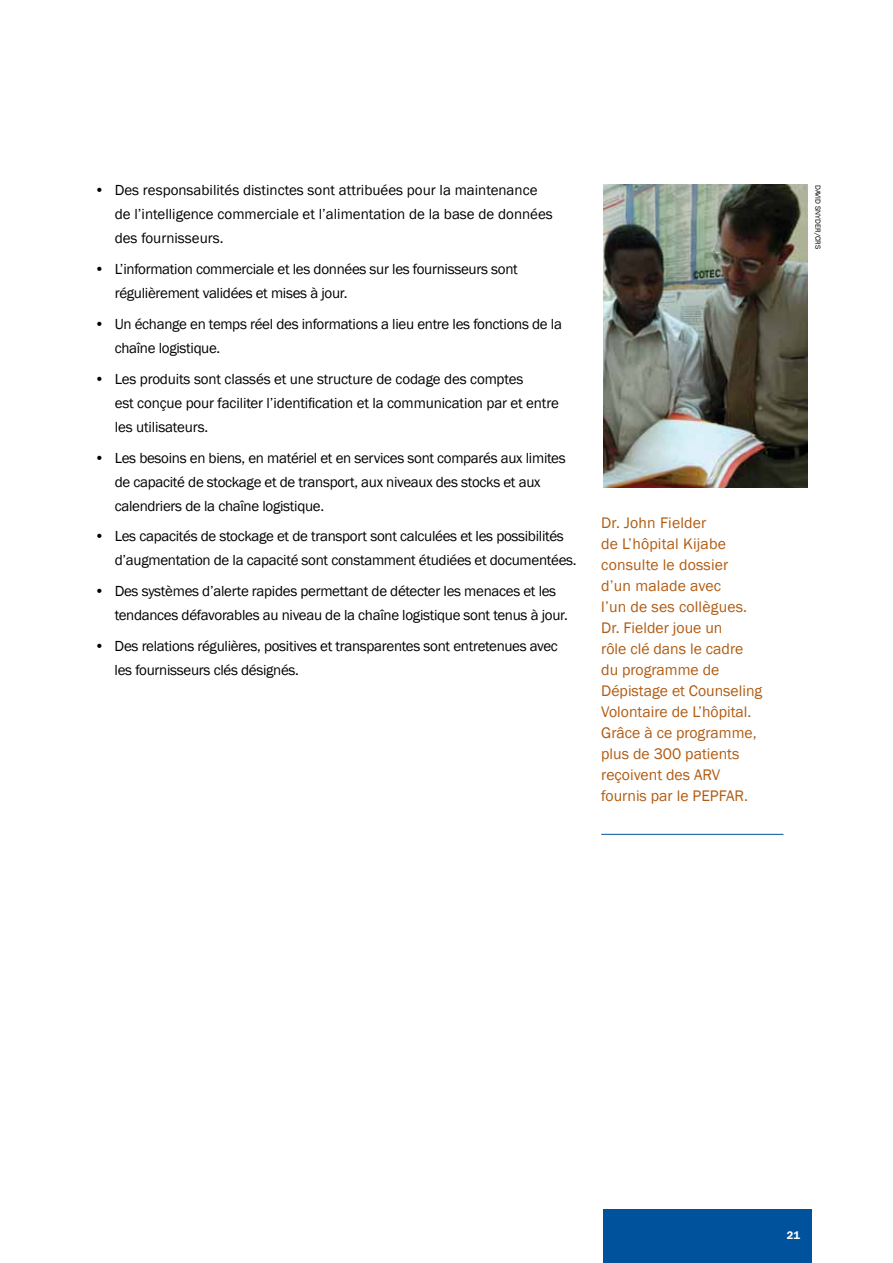
<style>
.page{position:relative;width:893px;height:1263px;background:#fff}
.page>*{position:absolute;margin:0;border:0;box-sizing:border-box;transform-origin:0 0}
.t1{font:15.75px/21px "Franklin Gothic";color:#b15c12}
.t2{font:15px/24px "Franklin Gothic";letter-spacing:-.02em;color:#000}
.t3{font:15px/24px "Franklin Gothic";color:#000}
.t4{font:600 11.25px "Franklin Gothic";color:#fff}
.t5{font:7.5px "Franklin Gothic";color:#000}
</style>
<div class="page">
<div style="left:603px;top:1209px;width:208px;height:54px;background:#00529c"></div>
<img style="left:603px;top:185px;width:204px;height:303px">
<hr style="left:601px;top:834px;width:182px;height:1px;background:#00529c">
<p class="t3" style="left:115px;top:179px;width:440px;text-indent:-20px">• Des responsabilités distinctes sont attribuées pour la maintenance de l’intelligence commerciale et l’alimentation de la base de données des fournisseurs.</p>
<p class="t2" style="left:115px;top:258px;width:405px;text-indent:-20px">• L’information commerciale et les données sur les fournisseurs sont régulièrement validées et mises à jour.</p>
<p class="t2" style="left:115px;top:312px;width:449px;text-indent:-20px">• Un échange en temps réel des informations a lieu entre les fonctions de la chaîne logistique.</p>
<p class="t2" style="left:115px;top:367px;width:446px;text-indent:-20px">• Les produits sont classés et une structure de codage des comptes<br>est conçue pour faciliter l’identification et la communication par et entre les utilisateurs.</p>
<p class="t2" style="left:115px;top:446px;width:452px;text-indent:-20px">• Les besoins en biens, en matériel et en services sont comparés aux limites de capacité de stockage et de transport, aux niveaux des stocks et aux calendriers de la chaîne logistique.</p>
<p class="t2" style="left:115px;top:525px;width:463px;text-indent:-20px">• Les capacités de stockage et de transport sont calculées et les possibilités d’augmentation de la capacité sont constamment étudiées et documentées.</p>
<p class="t2" style="left:115px;top:579px;width:455px;text-indent:-20px">• Des systèmes d’alerte rapides permettant de détecter les menaces et les tendances défavorables au niveau de la chaîne logistique sont tenus à jour.</p>
<p class="t2" style="left:115px;top:634px;width:445px;text-indent:-20px">• Des relations régulières, positives et transparentes sont entretenues avec les fournisseurs clés désignés.</p>
<p class="t1" style="left:601px;top:512px;width:163px">Dr. John Fielder<br>de L’hôpital Kijabe consulte le dossier<br>d’un malade avec<br>l’un de ses collègues.<br>Dr. Fielder joue un<br>rôle clé dans le cadre du programme de<br>Dépistage et Counseling<br>Volontaire de L’hôpital.<br>Grâce à ce programme, plus de 300 patients reçoivent des ARV fournis par le PEPFAR.</p>
<p class="t5" style="left:823px;top:185px;width:66px;rotate:90deg">David Snyder/CRS</p>
<p class="t4" style="left:787px;top:1228px;width:15px">21</p>
</div>
